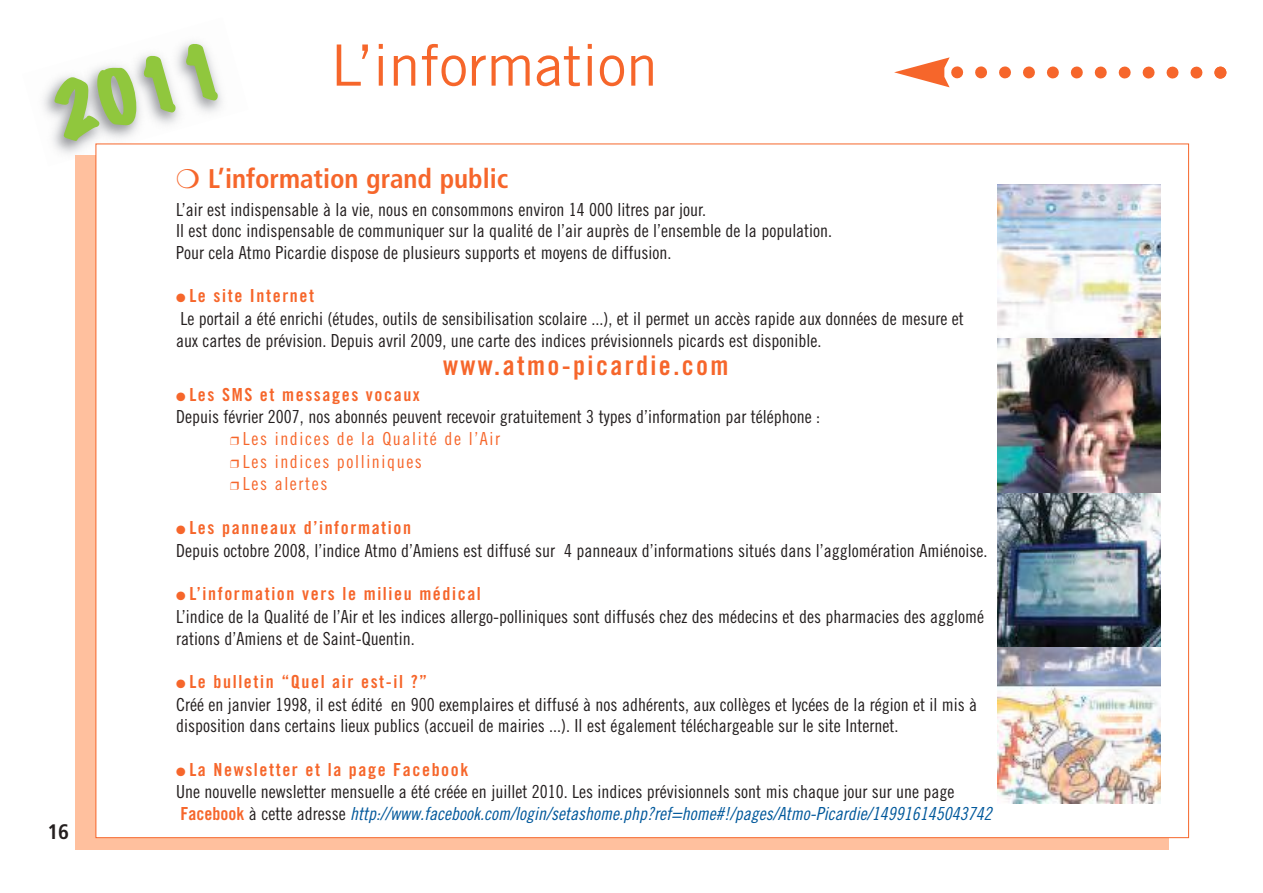
<style>
.page{position:relative;width:1263px;height:893px;background:#fff}
.page>*{position:absolute;margin:0;border:0;box-sizing:border-box;transform-origin:0 0}
.t1{font:expanded 67.5px "Marker Felt";color:#90c73d}
.t2{font:57px "Trade Gothic";color:#f6662b}
.t3{font:700 condensed 27px "Frutiger";color:#f6662b}
.t4{font:27px "Trade Gothic Bold Cond Twenty";letter-spacing:.09em;color:#f6662b}
.t5{font:700 condensed 21px "Frutiger";color:#241f1f}
.t6{font:18px/21.6px "Trade Gothic Cond Eighteen";color:#241f1f}
.t7{font:18px "Trade Gothic Bold Cond Twenty";letter-spacing:.09em;color:#f6662b}
.s1{color:#f6662b}
.s2{font-family:"Trade Gothic Bold Cond Twenty";color:#f6662b}
.s3{font-style:italic;color:#00589b}
</style>
<div class="page">
<svg style="left:894px;top:57px;width:332px;height:30px"></svg>
<div style="left:75px;top:155px;width:1093px;height:695px;background:#ffc09e"></div>
<div style="left:96px;top:144px;width:1092px;height:694px;background:#fff"></div>
<img style="left:998px;top:184px;width:163px;height:156px">
<img style="left:997px;top:338px;width:163px;height:156px">
<img style="left:997px;top:494px;width:163px;height:154px">
<img style="left:997px;top:648px;width:163px;height:155px">
<h1 class="t1" style="left:45px;top:82px;width:167px;rotate:-16deg">2011</h1>
<h2 class="t2" style="left:331px;top:44px;width:329px">L’information</h2>
<h3 class="t3" style="left:176px;top:168px;width:334px">❍ L’information grand public</h3>
<p class="t6" style="left:176px;top:201px;width:658px">L’air est indispensable à la vie, nous en consommons environ 14 000 litres par jour.<br>Il est donc indispensable de communiquer sur la qualité de l’air auprès de l’ensemble de la population.<br>Pour cela Atmo Picardie dispose de plusieurs supports et moyens de diffusion.</p>
<p class="t7" style="left:176px;top:289px;width:139px">● Le site Internet</p>
<p class="t6" style="left:176px;top:309px;width:789px">Le portail a été enrichi (études, outils de sensibilisation scolaire ...), et il permet un accès rapide aux données de mesure et aux cartes de prévision. Depuis avril 2009, une carte des indices prévisionnels picards est disponible.</p>
<h3 class="t4" style="left:443px;top:355px;width:287px">www.atmo-picardie.com</h3>
<p class="t7" style="left:176px;top:388px;width:245px">● Les SMS et messages vocaux</p>
<p class="t6" style="left:230px;top:407px;width:591px;line-height:22.2px;text-indent:-54px">Depuis février 2007, nos abonnés peuvent recevoir gratuitement 3 types d’information par téléphone : <span class="s1">❒ Les indices de la Qualité de l’Air<br>❒ Les indices polliniques<br>❒ Les alertes</span></p>
<p class="t7" style="left:176px;top:521px;width:236px">● Les panneaux d’information</p>
<p class="t6" style="left:176px;top:541px;width:813px">Depuis octobre 2008, l’indice Atmo d’Amiens est diffusé sur 4 panneaux d’informations situés dans l’agglomération Amiénoise.</p>
<p class="t7" style="left:176px;top:587px;width:306px">● L’information vers le milieu médical</p>
<p class="t6" style="left:176px;top:607px;width:809px">L’indice de la Qualité de l’Air et les indices allergo-polliniques sont diffusés chez des médecins et des pharmacies des agglomé rations d’Amiens et de Saint-Quentin.</p>
<p class="t7" style="left:176px;top:675px;width:253px">● Le bulletin “Quel air est-il ?”</p>
<p class="t6" style="left:176px;top:695px;width:802px">Créé en janvier 1998, il est édité en 900 exemplaires et diffusé à nos adhérents, aux collèges et lycées de la région et il mis à disposition dans certains lieux publics (accueil de mairies ...). Il est également téléchargeable sur le site Internet.</p>
<p class="t7" style="left:176px;top:763px;width:294px">● La Newsletter et la page Facebook</p>
<p class="t6" style="left:176px;top:783px;width:820px">Une nouvelle newsletter mensuelle a été créée en juillet 2010. Les indices prévisionnels sont mis chaque jour sur une page<br><span class="s2">F a c e b o o k</span> à c e t t e a d r e s s e <span class="s3">http://www.facebook.com/login/setashome.php?ref=home#!/pages/Atmo-Picardie/149916145043742</span></p>
<p class="t5" style="left:47px;top:823px;width:23px">16</p>
</div>
